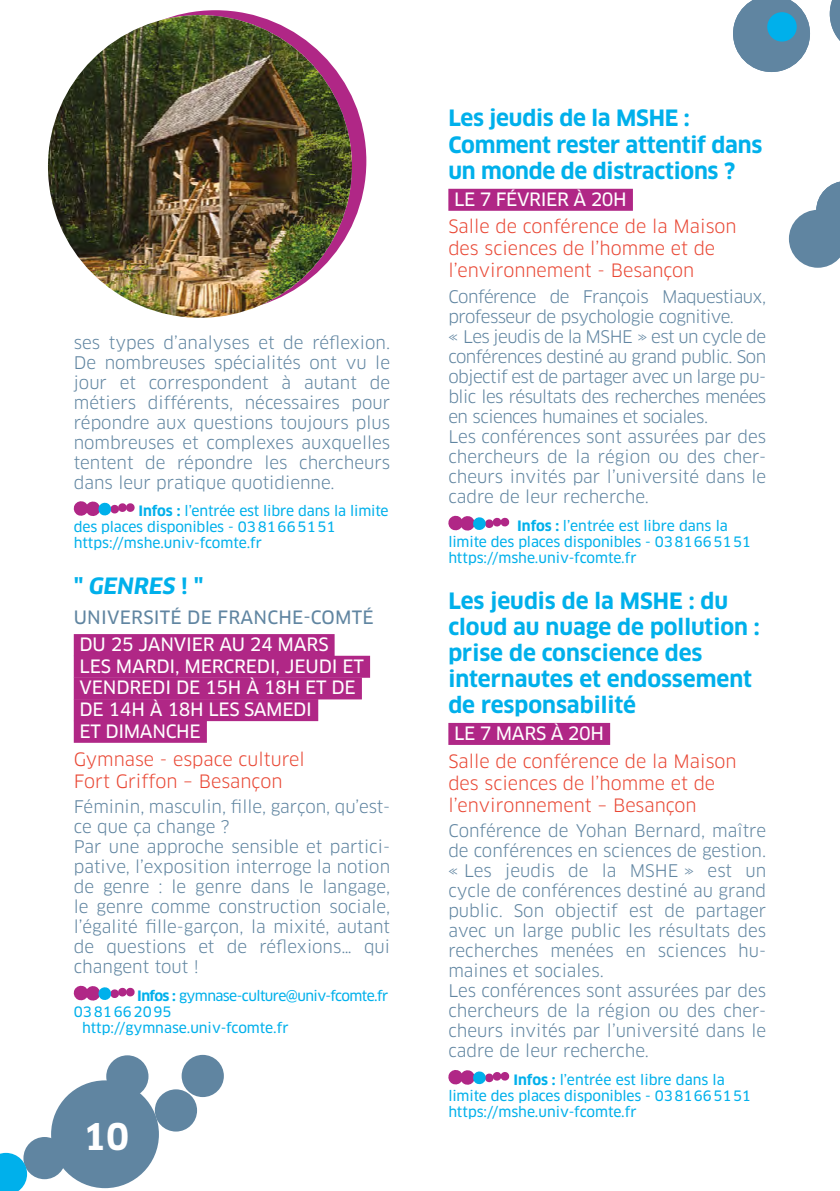
<style>
.page{position:relative;width:840px;height:1191px;background:#fff}
.page>*{position:absolute;margin:0;border:0;box-sizing:border-box;transform-origin:0 0}
.t1{font:700 36px "Clan Pro";color:#fff}
.t2{font:700 22px/26px "Clan Pro";color:#00b0eb}
.t3{font:italic 700 22px "Clan Pro";color:#00b0eb}
.t4{font:18px/22px "Clan Pro";color:#e94734}
.t5{font:18px/21.6px "Clan Pro News";letter-spacing:-.015em;color:#fff}
.t6{font:18px "Clan Pro News";letter-spacing:.01em;color:#6085a1}
.t7{font:17px/20px "Clan Pro";color:#6085a1}
.t8{font:17px/20px "Clan Pro";letter-spacing:-.03em;color:#6085a1}
.t9{font:14px/16px "Clan Pro News";letter-spacing:-.01em;color:#00b0eb}
.t10{font:14px "Clan Pro News";letter-spacing:-.04em;color:#00b0eb}
.s1{font-family:"Clan Pro";font-weight:700}
.s2{font-style:normal}
</style>
<div class="page">
<svg style="left:733px;top:0;width:76px;height:72px"></svg>
<svg style="left:829px;top:0;width:10px;height:40px"></svg>
<div style="left:766px;top:12px;width:30px;height:30px;background:#00b0eb;border-radius:50%"></div>
<svg style="left:788px;top:181px;width:51px;height:87px"></svg>
<div style="left:51px;top:1080px;width:108px;height:108px;background:#6085a1;border-radius:50%"></div>
<div style="left:23px;top:1137px;width:43px;height:42px;background:#6085a1;border-radius:50%"></div>
<svg style="left:0;top:1152px;width:27px;height:39px"></svg>
<div style="left:155px;top:1089px;width:42px;height:42px;background:#6085a1;border-radius:50%"></div>
<div style="left:181px;top:1054px;width:43px;height:43px;background:#6085a1;border-radius:50%"></div>
<div style="left:106px;top:1055px;width:42px;height:42px;background:#6085a1;border-radius:50%"></div>
<div style="left:74px;top:634px;width:260px;height:22px;background:#b02786"></div>
<div style="left:74px;top:656px;width:296px;height:22px;background:#b02786"></div>
<div style="left:74px;top:677px;width:288px;height:22px;background:#b02786"></div>
<div style="left:74px;top:699px;width:244px;height:22px;background:#b02786"></div>
<div style="left:74px;top:721px;width:133px;height:22px;background:#b02786"></div>
<svg style="left:73px;top:501px;width:62px;height:15px"></svg>
<svg style="left:73px;top:985px;width:62px;height:16px"></svg>
<div style="left:448px;top:189px;width:184px;height:22px;background:#b02786"></div>
<div style="left:448px;top:723px;width:161px;height:22px;background:#b02786"></div>
<svg style="left:448px;top:515px;width:61px;height:16px"></svg>
<svg style="left:448px;top:1070px;width:61px;height:15px"></svg>
<div style="left:65px;top:10px;width:301px;height:302px;background:#b02786;border-radius:50%"></div>
<img style="left:48px;top:15px;width:304px;height:303px;border-radius:152px">
<p class="t7" style="left:74px;top:332px;width:318px;text-align:justify">ses types d’analyses et de réflexion.<br>De nombreuses spécialités ont vu le jour et correspondent à autant de métiers différents, nécessaires pour répondre aux questions toujours plus nombreuses et complexes auxquelles tentent de répondre les chercheurs dans leur pratique quotidienne.</p>
<p class="t9" style="left:74px;top:503px;width:316px;text-indent:65px"><span class="s1">Infos :</span> l’entrée est libre dans la limite des places disponibles - 0381665151 https://mshe.univ-fcomte.fr</p>
<p class="t3" style="left:74px;top:573px;width:131px"><span class="s2">"</span> GENRES <span class="s2">! "</span></p>
<p class="t6" style="left:74px;top:606px;width:301px">UNIVERSITÉ DE FRANCHE-COMTÉ</p>
<p class="t5" style="left:79px;top:634px;width:286px">DU 25 JANVIER AU 24 MARS<br>LES MARDI, MERCREDI, JEUDI ET<br>VENDREDI DE 15H À 18H ET DE<br>DE 14H À 18H LES SAMEDI<br>ET DIMANCHE</p>
<p class="t4" style="left:74px;top:748px;width:232px">Gymnase - espace culturel<br>Fort Griffon – Besançon</p>
<p class="t7" style="left:74px;top:797px;width:318px">Féminin, masculin, fille, garçon, qu’est&shy;ce que ça change ?<br>Par une approche sensible et partici&shy;pative, l’exposition interroge la notion de genre : le genre dans le langage, le genre comme construction sociale, l’égalité fille-garçon, la mixité, autant de questions et de réflexions… qui changent tout !</p>
<p class="t10" style="left:137px;top:987px;width:252px"><span class="s1">Infos :</span> gymnase-culture@univ-fcomte.fr</p>
<p class="t9" style="left:74px;top:1003px;width:99px">0381662095</p>
<p class="t9" style="left:82px;top:1019px;width:208px">http://gymnase.univ-fcomte.fr</p>
<h1 class="t1" style="left:83px;top:1115px;width:48px">10</h1>
<p class="t2" style="left:448px;top:106px;width:315px">Les jeudis de la MSHE :<br>Comment rester attentif dans un monde de distractions ?</p>
<p class="t5" style="left:454px;top:188px;width:174px">LE 7 FÉVRIER À 20H</p>
<p class="t4" style="left:448px;top:216px;width:289px">Salle de conférence de la Maison des sciences de l’homme et de l’environnement - Besançon</p>
<p class="t8" style="left:448px;top:287px;width:319px">Conférence de François Maquestiaux, professeur de psychologie cognitive.<br>« Les jeudis de la MSHE » est un cycle de conférences destiné au grand public. Son objectif est de partager avec un large pu&shy;blic les résultats des recherches menées en sciences humaines et sociales.<br>Les conférences sont assurées par des chercheurs de la région ou des cher&shy;cheurs invités par l’université dans le cadre de leur recherche.</p>
<p class="t9" style="left:448px;top:517px;width:304px;text-indent:69px"><span class="s1">Infos :</span> l’entrée est libre dans la limite des places disponibles - 0381665151 https://mshe.univ-fcomte.fr</p>
<p class="t2" style="left:448px;top:588px;width:313px">Les jeudis de la MSHE : du cloud au nuage de pollution : prise de conscience des internautes et endossement de responsabilité</p>
<p class="t5" style="left:454px;top:722px;width:151px">LE 7 MARS À 20H</p>
<p class="t4" style="left:448px;top:750px;width:289px">Salle de conférence de la Maison des sciences de l’homme et de l’environnement – Besançon</p>
<p class="t7" style="left:448px;top:821px;width:319px">Conférence de Yohan Bernard, maître de conférences en sciences de gestion. « Les jeudis de la MSHE » est un cycle de conférences destiné au grand public. Son objectif est de partager avec un large public les résultats des recherches menées en sciences hu&shy;maines et sociales.<br>Les conférences sont assurées par des chercheurs de la région ou des cher&shy;cheurs invités par l’université dans le cadre de leur recherche.</p>
<p class="t9" style="left:448px;top:1071px;width:304px;text-indent:65px"><span class="s1">Infos :</span> l’entrée est libre dans la limite des places disponibles - 0381665151 https://mshe.univ-fcomte.fr</p>
</div>
